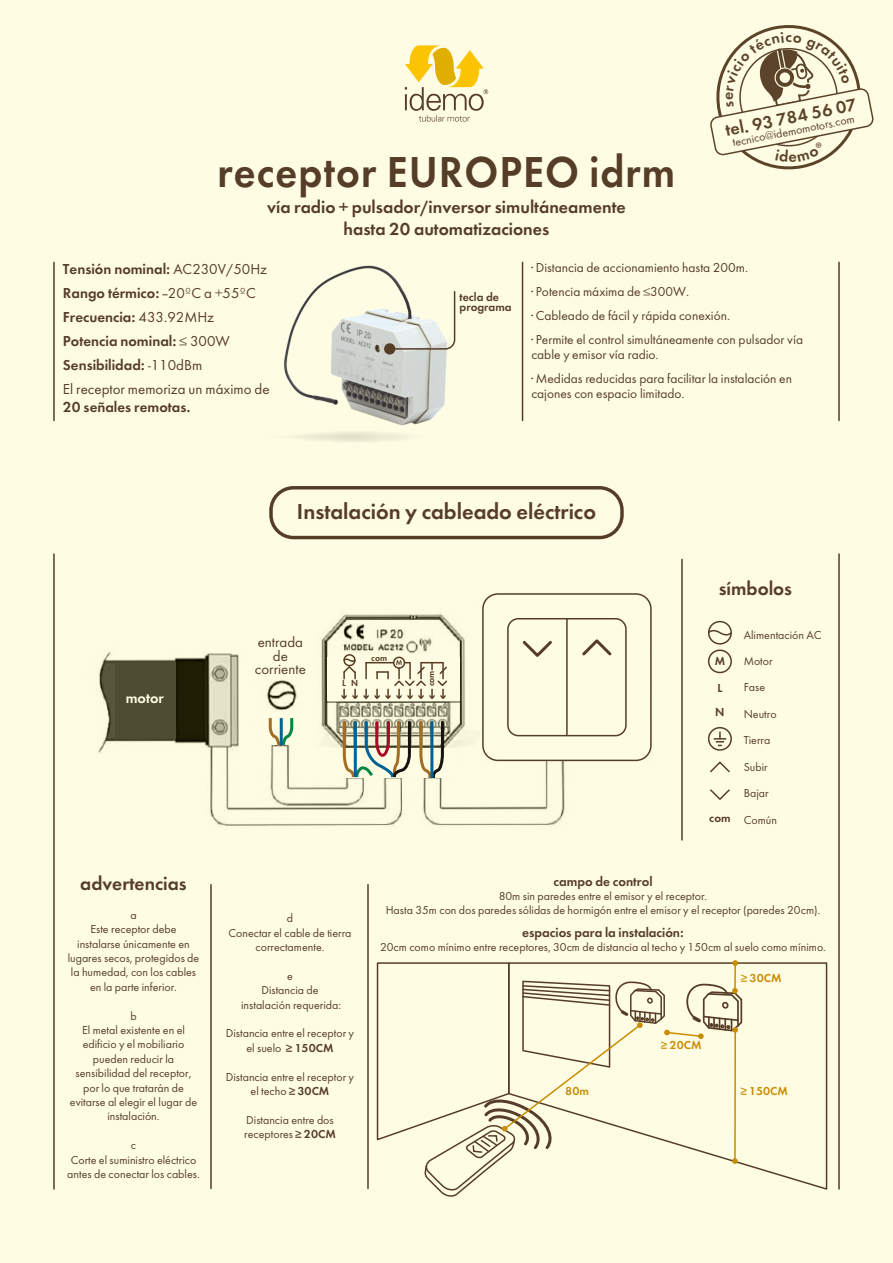
<style>
.page{position:relative;width:893px;height:1263px;background:#fffce4}
.page>*{position:absolute;margin:0;border:0;box-sizing:border-box;transform-origin:0 0}
.t1{font:45px "Futura Bld";letter-spacing:.025em;color:#563d27;scale:.94 1}
.t2{font:22.5px "Futura Bld";color:#563d27}
.t3{font:19.5px "Futura Bld";color:#563d27}
.t4{font:18px/21.6px "Futura Bld";color:#563d27;text-align:center}
.t5{font:18px "Futura Bld";color:#5b442a}
.t6{font:15.75px "Futura Bld";color:#5b442a}
.t7{font:15px/24px "Futura Bld";color:#563d27}
.t8{font:15px/13.5px "Futura";color:#563d27;text-align:center}
.t9{font:15px "Futura Bld";color:#fffce4}
.t10{font:13.5px/24px "Futura";color:#563d27}
.t11{font:13.5px "Futura Bld";color:#563d27}
.t12{font:12px/14.4px "Futura";color:#563d27;text-align:center}
.t13{font:12px "Futura";color:#5b442a}
.t14{font:12px/24.8px "Futura Bld";color:#563d27}
.t15{font:12px "Futura Bld";color:#c88c00}
.t16{font:9px "Futura Bld";letter-spacing:-.025em;color:#563d27}
.t17{font:7.5px "Futura Bld";color:#563d27}
.s1{font-family:"Futura"}
.s2{font-family:"Futura Bld"}
</style>
<div class="page">
<svg style="left:98px;top:596px;width:551px;height:230px"></svg>
<div style="left:263px;top:712px;width:37px;height:32px;background:#fffce4"></div>
<div style="left:327px;top:748px;width:128px;height:29px;background:#fffce4"></div>
<svg style="left:268px;top:718px;width:26px;height:26px"></svg>
<hr style="left:280px;top:718px;width:3px;height:26px;background:#006295">
<svg style="left:341px;top:719px;width:71px;height:58px"></svg>
<svg style="left:418px;top:719px;width:27px;height:58px"></svg>
<hr style="left:430px;top:722px;width:3px;height:55px;background:#006295">
<div style="left:328px;top:657px;width:132px;height:44px;background:#fffce4"></div>
<svg style="left:405px;top:45px;width:83px;height:77px"></svg>
<svg style="left:269px;top:486px;width:355px;height:53px"></svg>
<hr style="left:681px;top:559px;width:2px;height:281px;background:#563d27">
<hr style="left:53px;top:554px;width:2px;height:635px;background:#563d27">
<hr style="left:838px;top:554px;width:2px;height:635px;background:#563d27">
<hr style="left:210px;top:885px;width:2px;height:303px;background:#563d27">
<hr style="left:367px;top:885px;width:2px;height:303px;background:#563d27">
<div style="left:279px;top:430px;width:152px;height:13px;background:#f6f3dc;border-radius:50%"></div>
<svg style="left:240px;top:433px;width:152px;height:7px"></svg>
<img style="left:275px;top:265px;width:172px;height:172px">
<div style="left:708px;top:621px;width:24px;height:24px;border:2px solid #563d27;border-radius:50%"></div>
<svg style="left:708px;top:628px;width:24px;height:11px"></svg>
<div style="left:708px;top:727px;width:24px;height:24px;border:2px solid #563d27;border-radius:50%"></div>
<svg style="left:714px;top:732px;width:12px;height:14px"></svg>
<svg style="left:710px;top:761px;width:20px;height:12px"></svg>
<svg style="left:710px;top:789px;width:20px;height:11px"></svg>
<div style="left:708px;top:649px;width:24px;height:24px;border:2px solid #563d27;border-radius:50%"></div>
<hr style="left:53px;top:262px;width:2px;height:158px;background:#563d27">
<hr style="left:838px;top:262px;width:2px;height:158px;background:#563d27">
<hr style="left:522px;top:262px;width:1px;height:158px;background:#563d27">
<svg style="left:388px;top:290px;width:68px;height:60px"></svg>
<div style="left:384px;top:343px;width:11px;height:11px;background:#563d27;border-radius:50%"></div>
<svg style="left:744px;top:962px;width:84px;height:228px"></svg>
<svg style="left:376px;top:960px;width:368px;height:237px"></svg>
<div style="left:249px;top:630px;width:65px;height:49px;background:#fffce4;border-radius:8px"></div>
<div style="left:483px;top:594px;width:168px;height:166px;background:#fffce4;border-radius:15px"></div>
<div style="left:482px;top:593px;width:170px;height:168px;border:2px solid #563d27;border-radius:15px"></div>
<div style="left:507px;top:618px;width:120px;height:118px;border:2px solid #563d27;border-radius:11px"></div>
<hr style="left:566px;top:619px;width:2px;height:117px;background:#563d27">
<svg style="left:582px;top:639px;width:30px;height:17px"></svg>
<svg style="left:522px;top:641px;width:30px;height:16px"></svg>
<div style="left:343px;top:654px;width:13px;height:12px;border:2px solid #563d27;border-radius:50%"></div>
<div style="left:393px;top:657px;width:12px;height:12px;border:2px solid #563d27;border-radius:50%"></div>
<svg style="left:342px;top:689px;width:5px;height:10px"></svg>
<svg style="left:353px;top:689px;width:5px;height:10px"></svg>
<svg style="left:343px;top:658px;width:13px;height:21px"></svg>
<svg style="left:364px;top:662px;width:83px;height:37px"></svg>
<svg style="left:710px;top:25px;width:164px;height:145px"></svg>
<h3 class="t6" style="left:785px;top:26px;width:8px">c</h3>
<h1 class="t1" style="left:218px;top:142px;width:488px">receptor EUROPEO idrm</h1>
<h3 class="t4" style="left:267px;top:198px;width:360px">vía radio + pulsador/inversor simultáneamente hasta 20 automatizaciones</h3>
<h3 class="t5" style="left:723px;top:118px;width:133px;rotate:-11deg">tel. 93 784 56 07</h3>
<p class="t13" style="left:731px;top:134px;width:125px;rotate:-11deg">tecnico@ idemomotors.com</p>
<p class="t7" style="left:63px;top:259px;width:206px">Tensión nominal: <span class="s1">AC230V/50Hz<br></span>Rango térmico: <span class="s1">--20ºC a +55ºC<br></span>Frecuencia: <span class="s1">433.92MHz<br></span>Potencia nominal: <span class="s1">≤ 300W<br></span>Sensibilidad: <span class="s1">-110dBm</span></p>
<p class="t8" style="left:63px;top:384px;width:208px">El receptor memoriza un máximo de</p>
<p class="t7" style="left:63px;top:397px;width:129px">20 señales remotas.</p>
<p class="t14" style="left:459px;top:292px;width:54px;line-height:10.5px">tecla de programa</p>
<p class="t10" style="left:531px;top:257px;width:273px">· Distancia de accionamiento hasta 200m.<br>· Potencia máxima de ≤300W.<br>· Cableado de fácil y rápida conexión.<br>· Permite el control simultáneamente con pulsador vía</p>
<p class="t10" style="left:531px;top:344px;width:262px">cable y emisor vía radio.<br>· Medidas reducidas para facilitar la instalación en</p>
<p class="t10" style="left:531px;top:383px;width:155px">cajones con espacio limitado.</p>
<h2 class="t2" style="left:297px;top:497px;width:301px">Instalación y cableado eléctrico</h2>
<h3 class="t3" style="left:719px;top:575px;width:75px">símbolos</h3>
<p class="t9" style="left:126px;top:688px;width:40px">motor</p>
<h3 class="t3" style="left:80px;top:870px;width:108px">advertencias</h3>
<p class="t12" style="left:68px;top:908px;width:133px">a<br>Este receptor debe instalarse únicamente en lugares secos, protegidos de la humedad, con los cables en la parte inferior.</p>
<p class="t12" style="left:70px;top:1009px;width:129px">b<br>El metal existente en el edificio y el mobiliario pueden reducir la sensibilidad del receptor, por lo que tratarán de evitarse al elegir el lugar de instalación.</p>
<p class="t12" style="left:67px;top:1139px;width:134px">c<br>Corte el suministro eléctrico antes de conectar los cables.</p>
<p class="t8" style="left:255px;top:637px;width:52px">entrada de corriente</p>
<p class="t16" style="left:342px;top:677px;width:17px">L N</p>
<p class="t16" style="left:371px;top:652px;width:17px">com</p>
<p class="t17" style="left:396px;top:657px;width:8px">M</p>
<p class="t16" style="left:425px;top:686px;width:17px;rotate:-90deg">com</p>
<p class="t14" style="left:715px;top:650px;width:12px">M</p>
<p class="t14" style="left:715px;top:676px;width:11px">L<br>N</p>
<p class="t14" style="left:709px;top:807px;width:23px">com</p>
<p class="t12" style="left:744px;top:628px;width:79px">Alimentación AC</p>
<p class="t12" style="left:744px;top:655px;width:30px">Motor</p>
<p class="t12" style="left:744px;top:681px;width:23px">Fase</p>
<p class="t12" style="left:744px;top:702px;width:34px;line-height:26.4px;text-align:left">Neutro<br>Tierra</p>
<p class="t12" style="left:744px;top:760px;width:26px">Subir</p>
<p class="t12" style="left:744px;top:781px;width:35px;line-height:26.4px;text-align:left">Bajar<br>Común</p>
<p class="t12" style="left:228px;top:912px;width:125px">d<br>Conectar el cable de tierra correctamente.</p>
<p class="t12" style="left:241px;top:969px;width:102px">e<br>Distancia de instalación requerida:</p>
<p class="t12" style="left:226px;top:1027px;width:130px">Distancia entre el receptor y el suelo <span class="s2">≥ 150CM</span></p>
<p class="t12" style="left:226px;top:1070px;width:130px">Distancia entre el receptor y el techo <span class="s2">≥ 30CM</span></p>
<p class="t12" style="left:244px;top:1113px;width:93px;text-align:left">Distancia entre dos receptores <span class="s2">≥ 20CM</span></p>
<p class="t11" style="left:553px;top:872px;width:101px">campo de control</p>
<p class="t12" style="left:386px;top:890px;width:436px">80m sin paredes entre el emisor y el receptor.<br>Hasta 35m con dos paredes sólidas de hormigón entre el emisor y el receptor (paredes 20cm).</p>
<p class="t11" style="left:522px;top:923px;width:163px">espacios para la instalación:</p>
<p class="t12" style="left:380px;top:941px;width:447px">20cm como mínimo entre receptores, 30cm de distancia al techo y 150cm al suelo como mínimo.</p>
<p class="t15" style="left:661px;top:1037px;width:42px">≥ 20CM</p>
<p class="t15" style="left:741px;top:970px;width:42px">≥ 30CM</p>
<p class="t15" style="left:565px;top:1083px;width:25px">80m</p>
<p class="t15" style="left:741px;top:1083px;width:49px">≥ 150CM</p>
</div>
